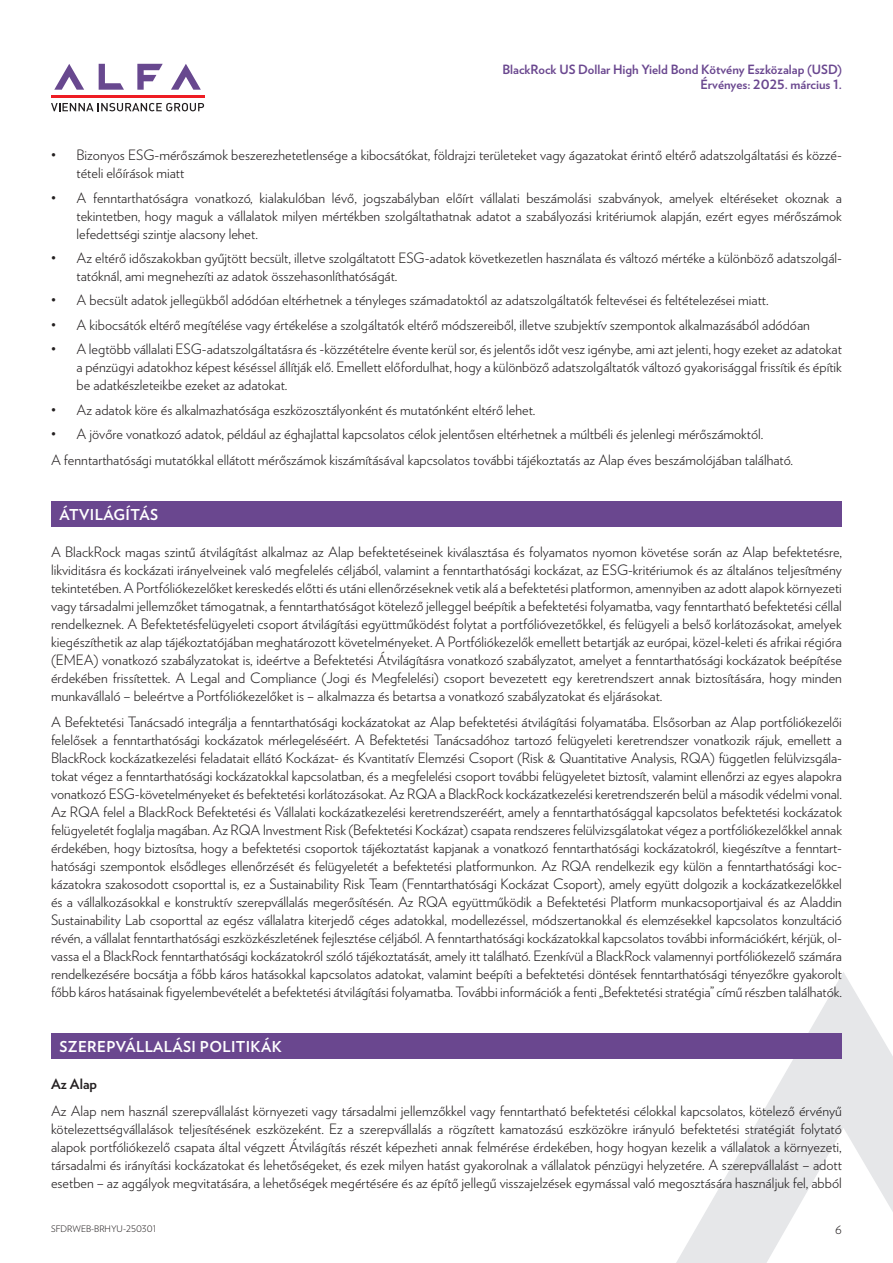
<style>
.page{position:relative;width:893px;height:1263px;background:#fff}
.page>*{position:absolute;margin:0;border:0;box-sizing:border-box;transform-origin:0 0}
.t1{font:700 15px "Verlag";letter-spacing:.025em;color:#fff}
.t2{font:300 14.25px/18px "Verlag";color:#231f20;text-align:justify}
.t3{font:700 14.25px "Verlag";color:#231f20}
.t4{font:700 12.75px/15px "Verlag";color:#6a478f;text-align:right}
.t5{font:300 11.25px "Verlag";color:#231f20}
.t6{font:300 9px "Verlag";color:#231f20}
</style>
<div class="page">
<svg style="left:171px;top:64px;width:30px;height:26px"></svg>
<svg style="left:137px;top:64px;width:26px;height:26px"></svg>
<svg style="left:99px;top:64px;width:25px;height:26px"></svg>
<svg style="left:54px;top:64px;width:30px;height:26px"></svg>
<hr style="left:51px;top:95px;width:153px;height:3px;background:#ee1d23">
<svg style="left:51px;top:103px;width:153px;height:8px"></svg>
<svg style="left:676px;top:972px;width:217px;height:291px"></svg>
<div style="left:51px;top:501px;width:791px;height:26px;background:#6a478f"></div>
<div style="left:51px;top:1033px;width:791px;height:26px;background:#6a478f"></div>
<p class="t4" style="left:502px;top:61px;width:341px">BlackRock US Dollar High Yield Bond Kötvény Eszközalap (USD)<br>Érvényes: 2025. március 1.</p>
<p class="t2" style="left:77px;top:145px;width:767px;text-indent:-26px">• Bizonyos ESG-mérőszámok beszerezhetetlensége a kibocsátókat, földrajzi területeket vagy ágazatokat érintő eltérő adatszolgáltatási és közzé&shy;tételi előírások miatt</p>
<p class="t2" style="left:77px;top:188px;width:767px;text-indent:-26px">• A fenntarthatóságra vonatkozó, kialakulóban lévő, jogszabályban előírt vállalati beszámolási szabványok, amelyek eltéréseket okoznak a tekintetben, hogy maguk a vállalatok milyen mértékben szolgáltathatnak adatot a szabályozási kritériumok alapján, ezért egyes mérőszámok lefedettségi szintje alacsony lehet.</p>
<p class="t2" style="left:77px;top:248px;width:767px;text-indent:-26px">• Az eltérő időszakokban gyűjtött becsült, illetve szolgáltatott ESG-adatok következetlen használata és változó mértéke a különböző adatszolgál&shy;tatóknál, ami megnehezíti az adatok összehasonlíthatóságát.</p>
<p class="t2" style="left:51px;top:290px;width:719px">• A becsült adatok jellegükből adódóan eltérhetnek a tényleges számadatoktól az adatszolgáltatók feltevései és feltételezései miatt.</p>
<p class="t2" style="left:51px;top:315px;width:760px">• A kibocsátók eltérő megítélése vagy értékelése a szolgáltatók eltérő módszereiből, illetve szubjektív szempontok alkalmazásából adódóan</p>
<p class="t2" style="left:77px;top:339px;width:767px;text-indent:-26px">• A legtöbb vállalati ESG-adatszolgáltatásra és -közzétételre évente kerül sor, és jelentős időt vesz igénybe, ami azt jelenti, hogy ezeket az adatokat a pénzügyi adatokhoz képest késéssel állítják elő. Emellett előfordulhat, hogy a különböző adatszolgáltatók változó gyakorisággal frissítik és építik be adatkészleteikbe ezeket az adatokat.</p>
<p class="t2" style="left:51px;top:400px;width:486px">• Az adatok köre és alkalmazhatósága eszközosztályonként és mutatónként eltérő lehet.</p>
<p class="t2" style="left:51px;top:420px;width:743px;line-height:26.5px">• A jövőre vonatkozó adatok, például az éghajlattal kapcsolatos célok jelentősen eltérhetnek a múltbéli és jelenlegi mérőszámoktól.<br>A fenntarthatósági mutatókkal ellátott mérőszámok kiszámításával kapcsolatos további tájékoztatás az Alap éves beszámolójában található.</p>
<p class="t1" style="left:60px;top:503px;width:100px">ÁTVILÁGÍTÁS</p>
<p class="t2" style="left:51px;top:542px;width:792px">A BlackRock magas szintű átvilágítást alkalmaz az Alap befektetéseinek kiválasztása és folyamatos nyomon követése során az Alap befektetésre, likviditásra és kockázati irányelveinek való megfelelés céljából, valamint a fenntarthatósági kockázat, az ESG-kritériumok és az általános teljesítmény tekintetében. A Portfóliókezelőket kereskedés előtti és utáni ellenőrzéseknek vetik alá a befektetési platformon, amennyiben az adott alapok környezeti vagy társadalmi jellemzőket támogatnak, a fenntarthatóságot kötelező jelleggel beépítik a befektetési folyamatba, vagy fenntartható befektetési céllal rendelkeznek. A Befektetésfelügyeleti csoport átvilágítási együttműködést folytat a portfólióvezetőkkel, és felügyeli a belső korlátozásokat, amelyek kiegészíthetik az alap tájékoztatójában meghatározott követelményeket. A Portfóliókezelők emellett betartják az európai, közel-keleti és afrikai régióra (EMEA) vonatkozó szabályzatokat is, ideértve a Befektetési Átvilágításra vonatkozó szabályzatot, amelyet a fenntarthatósági kockázatok beépítése érdekében frissítettek. A Legal and Compliance (Jogi és Megfelelési) csoport bevezetett egy keretrendszert annak biztosítására, hogy minden munkavállaló – beleértve a Portfóliókezelőket is – alkalmazza és betartsa a vonatkozó szabályzatokat és eljárásokat.</p>
<p class="t2" style="left:51px;top:712px;width:792px">A Befektetési Tanácsadó integrálja a fenntarthatósági kockázatokat az Alap befektetési átvilágítási folyamatába. Elsősorban az Alap portfóliókezelői felelősek a fenntarthatósági kockázatok mérlegeléséért. A Befektetési Tanácsadóhoz tartozó felügyeleti keretrendszer vonatkozik rájuk, emellett a BlackRock kockázatkezelési feladatait ellátó Kockázat- és Kvantitatív Elemzési Csoport (Risk &amp; Quantitative Analysis, RQA) független felülvizsgála&shy;tokat végez a fenntarthatósági kockázatokkal kapcsolatban, és a megfelelési csoport további felügyeletet biztosít, valamint ellenőrzi az egyes alapokra vonatkozó ESG-követelményeket és befektetési korlátozásokat. Az RQA a BlackRock kockázatkezelési keretrendszerén belül a második védelmi vonal.<br>Az RQA felel a BlackRock Befektetési és Vállalati kockázatkezelési keretrendszeréért, amely a fenntarthatósággal kapcsolatos befektetési kockázatok felügyeletét foglalja magában. Az RQA Investment Risk (Befektetési Kockázat) csapata rendszeres felülvizsgálatokat végez a portfóliókezelőkkel annak érdekében, hogy biztosítsa, hogy a befektetési csoportok tájékoztatást kapjanak a vonatkozó fenntarthatósági kockázatokról, kiegészítve a fenntart&shy;hatósági szempontok elsődleges ellenőrzését és felügyeletét a befektetési platformunkon. Az RQA rendelkezik egy külön a fenntarthatósági koc&shy;kázatokra szakosodott csoporttal is, ez a Sustainability Risk Team (Fenntarthatósági Kockázat Csoport), amely együtt dolgozik a kockázatkezelőkkel és a vállalkozásokkal e konstruktív szerepvállalás megerősítésén. Az RQA együttműködik a Befektetési Platform munkacsoportjaival és az Aladdin Sustainability Lab csoporttal az egész vállalatra kiterjedő céges adatokkal, modellezéssel, módszertanokkal és elemzésekkel kapcsolatos konzultáció révén, a vállalat fenntarthatósági eszközkészletének fejlesztése céljából. A fenntarthatósági kockázatokkal kapcsolatos további információkért, kérjük, ol&shy;vassa el a BlackRock fenntarthatósági kockázatokról szóló tájékoztatását, amely itt található. Ezenkívül a BlackRock valamennyi portfóliókezelő számára rendelkezésére bocsátja a főbb káros hatásokkal kapcsolatos adatokat, valamint beépíti a befektetési döntések fenntarthatósági tényezőkre gyakorolt főbb káros hatásainak figyelembevételét a befektetési átvilágítási folyamatba. További információk a fenti „Befektetési stratégia” című részben találhatók.</p>
<p class="t1" style="left:60px;top:1035px;width:224px">SZEREPVÁLLALÁSI POLITIKÁK</p>
<p class="t3" style="left:51px;top:1073px;width:48px">Az Alap</p>
<p class="t2" style="left:51px;top:1100px;width:792px">Az Alap nem használ szerepvállalást környezeti vagy társadalmi jellemzőkkel vagy fenntartható befektetési célokkal kapcsolatos, kötelező érvényű kötelezettségvállalások teljesítésének eszközeként. Ez a szerepvállalás a rögzített kamatozású eszközökre irányuló befektetési stratégiát folytató alapok portfóliókezelő csapata által végzett Átvilágítás részét képezheti annak felmérése érdekében, hogy hogyan kezelik a vállalatok a környezeti, társadalmi és irányítási kockázatokat és lehetőségeket, és ezek milyen hatást gyakorolnak a vállalatok pénzügyi helyzetére. A szerepvállalást – adott esetben – az aggályok megvitatására, a lehetőségek megértésére és az építő jellegű visszajelzések egymással való megosztására használjuk fel, abból</p>
<p class="t6" style="left:51px;top:1222px;width:107px">SFDRWEB-BRHYU-250301</p>
<p class="t5" style="left:835px;top:1221px;width:8px">6</p>
</div>
